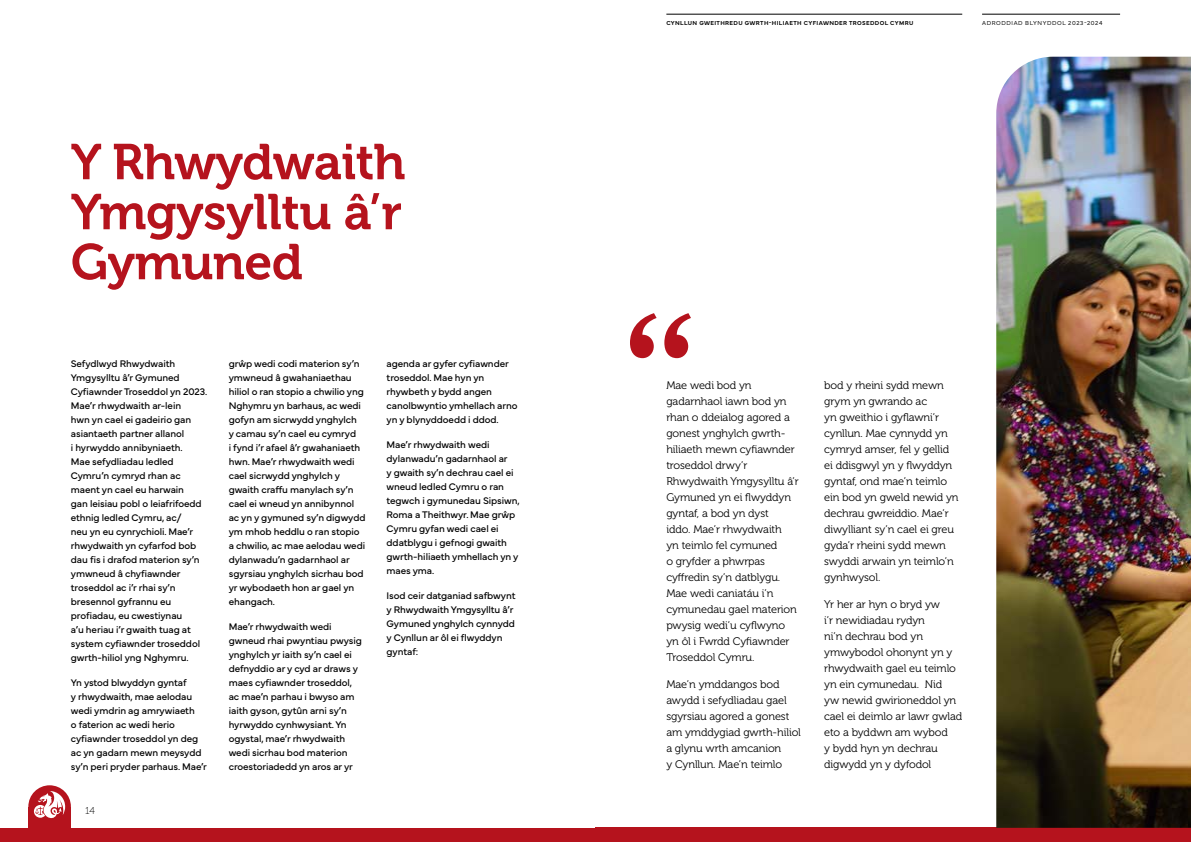
<style>
.page{position:relative;width:1191px;height:842px;background:#fff}
.page>*{position:absolute;margin:0;border:0;box-sizing:border-box;transform-origin:0 0}
.t1{font:200px "Bely";color:#b5131d}
.t2{font:50px/50px "Museo 700";letter-spacing:-.01em;color:#b5131d;text-align:justify}
.t3{font:11px/16px "Museo 300";letter-spacing:-.01em;color:#000}
.t4{font:10px/14px "Mundial";letter-spacing:-.01em;color:#000}
.t5{font:10px "Museo 100";color:#000}
.t6{font:600 6px "Mundial";letter-spacing:.06em;color:#000}
.t7{font:300 6px "Mundial";letter-spacing:.1em;color:#000}
</style>
<div class="page">
<div style="left:0;top:828px;width:595px;height:14px;background:#b5131d"></div>
<div style="left:28px;top:806px;width:43px;height:36px;background:#b5131d"></div>
<div style="left:28px;top:785px;width:43px;height:43px;background:#b5131d;border-radius:50%"></div>
<svg style="left:34px;top:791px;width:31px;height:28px"></svg>
<hr style="left:666px;top:14px;width:296px;height:1px;background:#000">
<hr style="left:982px;top:14px;width:138px;height:1px;background:#000">
<div style="left:595px;top:828px;width:596px;height:14px;background:#b5131d"></div>
<img style="left:996px;top:57px;width:195px;height:771px">
<h2 class="t2" style="left:71px;top:138px;width:336px">Y Rhwydwaith Ymgysylltu â’r Gymuned</h2>
<p class="t4" style="left:71px;top:355px;width:138px">Sefydlwyd Rhwydwaith<br>Ymgysylltu â’r Gymuned<br>Cyfiawnder Troseddol yn 2023.<br>Mae’r rhwydwaith ar-lein<br>hwn yn cael ei gadeirio gan asiantaeth partner allanol<br>i hyrwyddo annibyniaeth.<br>Mae sefydliadau ledled<br>Cymru’n cymryd rhan ac maent yn cael eu harwain<br>gan leisiau pobl o leiafrifoedd ethnig ledled Cymru, ac/<br>neu yn eu cynrychioli. Mae’r rhwydwaith yn cyfarfod bob dau fis i drafod materion sy’n ymwneud â chyfiawnder troseddol ac i’r rhai sy’n bresennol gyfrannu eu profiadau, eu cwestiynau<br>a’u heriau i’r gwaith tuag at system cyfiawnder troseddol gwrth-hiliol yng Nghymru.</p>
<p class="t4" style="left:71px;top:675px;width:138px">Yn ystod blwyddyn gyntaf<br>y rhwydwaith, mae aelodau wedi ymdrin ag amrywiaeth<br>o faterion ac wedi herio cyfiawnder troseddol yn deg ac yn gadarn mewn meysydd sy’n peri pryder parhaus. Mae’r</p>
<p class="t5" style="left:85px;top:805px;width:11px">14</p>
<p class="t4" style="left:229px;top:355px;width:138px">grŵp wedi codi materion sy’n ymwneud â gwahaniaethau hiliol o ran stopio a chwilio yng<br>Nghymru yn barhaus, ac wedi gofyn am sicrwydd ynghylch<br>y camau sy’n cael eu cymryd<br>i fynd i’r afael â’r gwahaniaeth hwn. Mae’r rhwydwaith wedi cael sicrwydd ynghylch y gwaith craffu manylach sy’n cael ei wneud yn annibynnol ac yn y gymuned sy’n digwydd ym mhob heddlu o ran stopio a chwilio, ac mae aelodau wedi dylanwadu’n gadarnhaol ar sgyrsiau ynghylch sicrhau bod yr wybodaeth hon ar gael yn ehangach.</p>
<p class="t4" style="left:229px;top:619px;width:135px">Mae’r rhwydwaith wedi gwneud rhai pwyntiau pwysig ynghylch yr iaith sy’n cael ei defnyddio ar y cyd ar draws y maes cyfiawnder troseddol, ac mae’n parhau i bwyso am iaith gyson, gytûn arni sy’n hyrwyddo cynhwysiant. Yn ogystal, mae’r rhwydwaith wedi sicrhau bod materion croestoriadedd yn aros ar yr</p>
<p class="t4" style="left:386px;top:355px;width:133px">agenda ar gyfer cyfiawnder troseddol. Mae hyn yn rhywbeth y bydd angen canolbwyntio ymhellach arno yn y blynyddoedd i ddod.</p>
<p class="t4" style="left:386px;top:437px;width:135px">Mae’r rhwydwaith wedi dylanwadu’n gadarnhaol ar<br>y gwaith sy’n dechrau cael ei wneud ledled Cymru o ran tegwch i gymunedau Sipsiwn,<br>Roma a Theithwyr. Mae grŵp<br>Cymru gyfan wedi cael ei ddatblygu i gefnogi gwaith gwrth-hiliaeth ymhellach yn y maes yma.</p>
<p class="t4" style="left:386px;top:588px;width:130px">Isod ceir datganiad safbwynt y Rhwydwaith Ymgysylltu â’r<br>Gymuned ynghylch cynnydd y Cynllun ar ôl ei flwyddyn gyntaf:</p>
<p class="t6" style="left:666px;top:18px;width:248px">CYNLLUN GWEITHREDU GWRTH-HILIAETH CYFIAWNDER TROSEDDOL CYMRU</p>
<p class="t7" style="left:982px;top:18px;width:122px">ADRODDIAD BLYNYDDOL 2023-2024</p>
<h1 class="t1" style="left:626px;top:250px;width:68px">“</h1>
<p class="t3" style="left:666px;top:377px;width:134px">Mae wedi bod yn gadarnhaol iawn bod yn rhan o ddeialog agored a gonest ynghylch gwrth&shy;hiliaeth mewn cyfiawnder troseddol drwy’r<br>Rhwydwaith Ymgysylltu â’r<br>Gymuned yn ei flwyddyn gyntaf, a bod yn dyst<br>iddo. Mae’r rhwydwaith<br>yn teimlo fel cymuned<br>o gryfder a phwrpas cyffredin sy’n datblygu.<br>Mae wedi caniatáu i’n cymunedau gael materion pwysig wedi’u cyflwyno yn ôl i Fwrdd Cyfiawnder<br>Troseddol Cymru.</p>
<p class="t3" style="left:666px;top:676px;width:136px">Mae’n ymddangos bod awydd i sefydliadau gael sgyrsiau agored a gonest am ymddygiad gwrth-hiliol a glynu wrth amcanion<br>y Cynllun. Mae’n teimlo</p>
<p class="t3" style="left:824px;top:377px;width:136px">bod y rheini sydd mewn grym yn gwrando ac<br>yn gweithio i gyflawni’r cynllun. Mae cynnydd yn cymryd amser, fel y gellid ei ddisgwyl yn y flwyddyn gyntaf, ond mae’n teimlo ein bod yn gweld newid yn dechrau gwreiddio. Mae’r diwylliant sy’n cael ei greu gyda’r rheini sydd mewn swyddi arwain yn teimlo’n gynhwysol.</p>
<p class="t3" style="left:824px;top:596px;width:139px">Yr her ar hyn o bryd yw<br>i’r newidiadau rydyn<br>ni’n dechrau bod yn ymwybodol ohonynt yn y rhwydwaith gael eu teimlo yn ein cymunedau. Nid<br>yw newid gwirioneddol yn cael ei deimlo ar lawr gwlad eto a byddwn am wybod<br>y bydd hyn yn dechrau digwydd yn y dyfodol</p>
</div>
